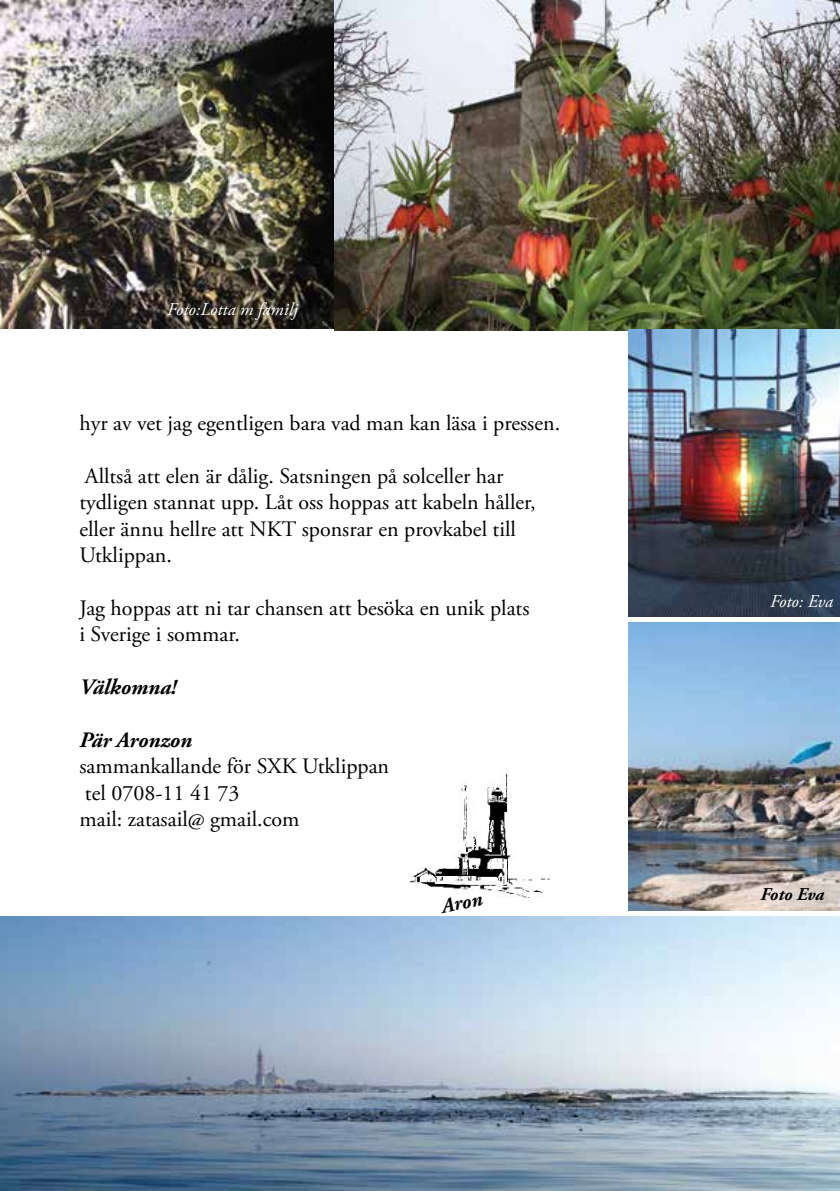
<style>
.page{position:relative;width:840px;height:1191px;background:#fff}
.page>*{position:absolute;margin:0;border:0;box-sizing:border-box;transform-origin:0 0}
.t1{font:22px/26.4px "Adobe Garamond Pro";color:#000}
.t2{font:italic 700 22px "Adobe Garamond Pro";color:#000}
.t3{font:italic 700 20.6px "Adobe Garamond Pro";color:#000}
.t4{font:italic 18px "Adobe Garamond Pro";color:#fff}
.t5{font:italic 700 18px "Adobe Garamond Pro";letter-spacing:-.005em;color:#000}
</style>
<div class="page">
<img style="left:0;top:0;width:334px;height:328px">
<img style="left:334px;top:0;width:505px;height:331px">
<img style="left:0;top:916px;width:839px;height:275px">
<img style="left:628px;top:329px;width:211px;height:287px">
<img style="left:628px;top:623px;width:211px;height:287px">
<img style="left:409px;top:772px;width:142px;height:125px">
<p class="t4" style="left:167px;top:298px;width:132px">Foto:Lotta m familj</p>
<p class="t1" style="left:79px;top:410px;width:482px">hyr av vet jag egentligen bara vad man kan läsa i pressen.</p>
<p class="t1" style="left:79px;top:463px;width:457px">Alltså att elen är dålig. Satsningen på solceller har tydligen stannat upp. Låt oss hoppas att kabeln håller, eller ännu hellre att NKT sponsrar en provkabel till Utklippan.</p>
<p class="t1" style="left:79px;top:595px;width:451px">Jag hoppas att ni tar chansen att besöka en unik plats i Sverige i sommar.</p>
<p class="t2" style="left:79px;top:674px;width:99px">Välkomna!</p>
<p class="t2" style="left:79px;top:727px;width:114px">Pär Aronzon</p>
<p class="t1" style="left:79px;top:754px;width:311px">sammankallande för SXK Utklippan tel 0708-11 41 73<br>mail: zatasail@ gmail.com</p>
<p class="t3" style="left:439px;top:894px;width:43px;rotate:-12deg">Aron</p>
<p class="t4" style="left:769px;top:590px;width:64px">Foto: Eva</p>
<p class="t5" style="left:760px;top:884px;width:65px">Foto Eva</p>
</div>
